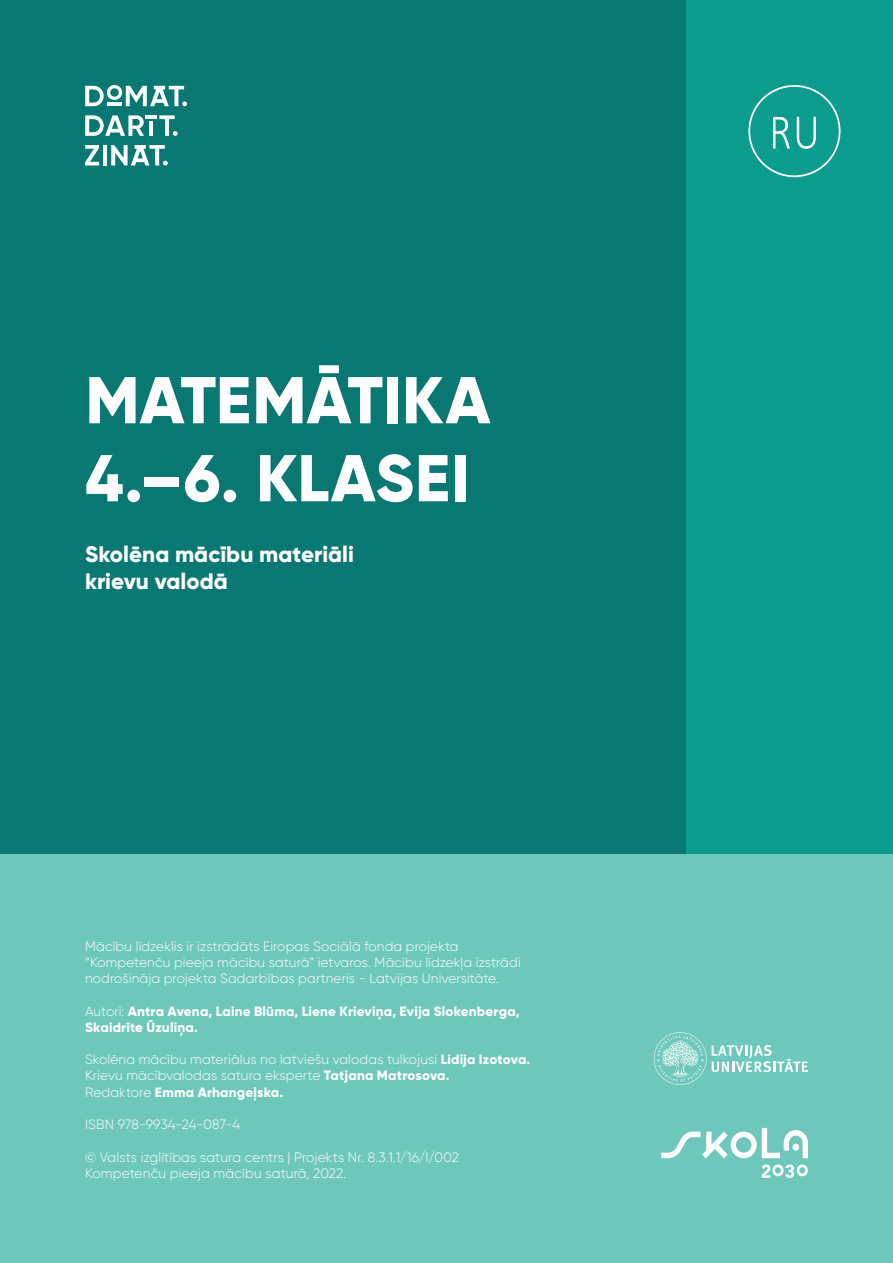
<style>
.page{position:relative;width:893px;height:1263px;background:#fff}
.page>*{position:absolute;margin:0;border:0;box-sizing:border-box;transform-origin:0 0}
.t1{font:800 66px/78px "Gilroy";color:#fff}
.t2{font:800 22.5px/27px "Gilroy";color:#fff}
.t3{font:300 13.65px/16.4px "Gilroy";letter-spacing:.01em;color:#fff}
.t4{font:300 13.5px/16.2px "Gilroy";letter-spacing:.01em;color:#fff}
.t5{font:800 13.5px/16.2px "Gilroy";letter-spacing:.015em;color:#fff}
.s1{font-weight:300}
.s2{font-weight:800}
</style>
<div class="page">
<div style="left:0;top:0;width:893px;height:926px;background:#0a7872"></div>
<div style="left:686px;top:0;width:207px;height:900px;background:#0b9c8d"></div>
<div style="left:0;top:854px;width:893px;height:409px;background:#6dc8bb"></div>
<svg style="left:654px;top:1032px;width:154px;height:53px"></svg>
<hr style="left:149px;top:121px;width:4px;height:15px;background:#fff">
<svg style="left:159px;top:115px;width:19px;height:21px"></svg>
<svg style="left:85px;top:115px;width:59px;height:21px"></svg>
<svg style="left:85px;top:85px;width:102px;height:21px"></svg>
<svg style="left:85px;top:145px;width:14px;height:20px"></svg>
<hr style="left:103px;top:145px;width:4px;height:20px;background:#fff">
<svg style="left:111px;top:145px;width:57px;height:20px"></svg>
<hr style="left:146px;top:115px;width:11px;height:4px;background:#fff">
<svg style="left:762px;top:1164px;width:46px;height:14px"></svg>
<svg style="left:661px;top:1128px;width:147px;height:30px"></svg>
<svg style="left:748px;top:85px;width:92px;height:92px"></svg>
<h1 class="t1" style="left:85px;top:361px;width:407px">MATEMĀTIKA<br>4.–6. KLASEI</h1>
<h2 class="t2" style="left:85px;top:541px;width:270px">Skolēna mācību materiāli krievu valodā</h2>
<p class="t4" style="left:85px;top:938px;width:437px">Mācību līdzeklis ir izstrādāts Eiropas Sociālā fonda projekta “Kompetenču pieeja mācību saturā” ietvaros. Mācību līdzekļa izstrādi nodrošināja projekta Sadarbības partneris - Latvijas Universitāte.</p>
<p class="t5" style="left:85px;top:1003px;width:436px"><span class="s1">Autori:</span> Antra Avena, Laine Blūma, Liene Krieviņa, Evija Slokenberga,<br>Skaidrīte Ūzuliņa.</p>
<p class="t4" style="left:85px;top:1051px;width:447px">Skolēna mācību materiālus no latviešu valodas tulkojusi <span class="s2">Lidija Izotova.<br></span>Krievu mācībvalodas satura eksperte <span class="s2">Tatjana Matrosova.<br></span>Redaktore <span class="s2">Emma Arhangeļska.</span></p>
<p class="t4" style="left:85px;top:1116px;width:157px">ISBN 978-9934-24-087-4</p>
<p class="t3" style="left:85px;top:1148px;width:376px">© Valsts izglītības satura centrs | Projekts Nr. 8.3.1.1/16/I/002<br>Kompetenču pieeja mācību saturā, 2022.</p>
</div>
